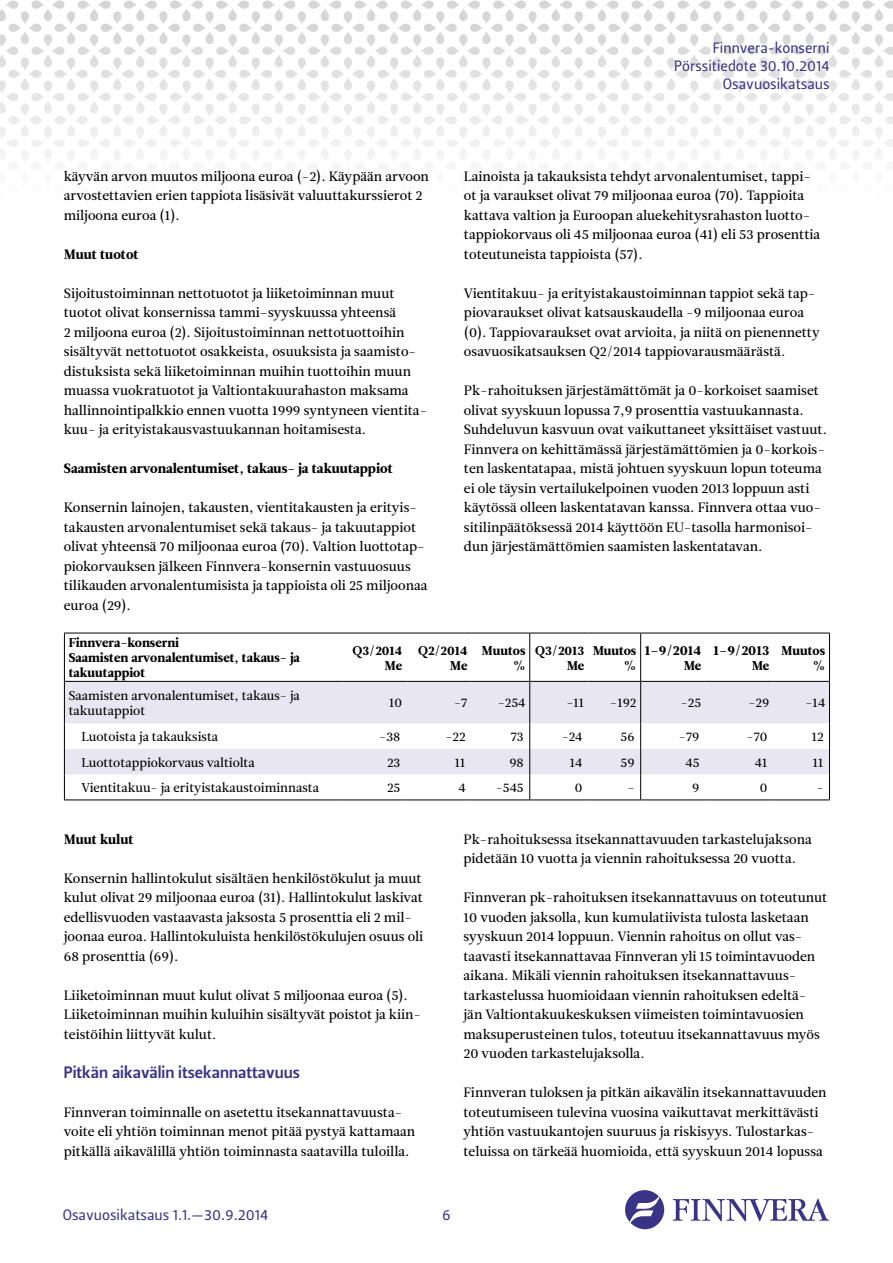
<style>
.page{position:relative;width:893px;height:1263px;background:#fff}
.page>*{position:absolute;margin:0;border:0;box-sizing:border-box;transform-origin:0 0}
.t1{font:16.5px "Leitura Sans Grot 3";color:#393486}
.t2{font:15px/18px "Leitura Sans Grot 2";color:#393486;text-align:right}
.t3{font:13.5px/19.5px "Leitura News Roman 2";color:#000}
.t4{font:13.5px "Leitura News Roman 4";color:#000}
.t5{font:12.75px/15px "Leitura News Roman 2";color:#000}
.t6{font:12.75px/15px "Leitura News Roman 4";color:#000;text-align:right}
</style>
<div class="page">
<svg style="left:0;top:0;width:302px;height:160px"></svg>
<svg style="left:302px;top:0;width:323px;height:160px"></svg>
<svg style="left:625px;top:0;width:268px;height:160px"></svg>
<svg style="left:625px;top:1190px;width:39px;height:39px"></svg>
<svg style="left:673px;top:1198px;width:156px;height:23px"></svg>
<svg style="left:65px;top:682px;width:764px;height:92px;fill:#e8e6f0"></svg>
<hr style="left:65px;top:681px;width:276px;height:1px;background:#000">
<hr style="left:341px;top:681px;width:65px;height:1px;background:#000">
<hr style="left:406px;top:681px;width:66px;height:1px;background:#000">
<hr style="left:530px;top:681px;width:59px;height:1px;background:#000">
<hr style="left:641px;top:681px;width:64px;height:1px;background:#000">
<hr style="left:705px;top:681px;width:69px;height:1px;background:#000">
<hr style="left:774px;top:681px;width:55px;height:1px;background:#000">
<hr style="left:64px;top:633px;width:277px;height:1px;background:#000">
<hr style="left:64px;top:633px;width:1px;height:48px;background:#000">
<hr style="left:341px;top:633px;width:65px;height:1px;background:#000">
<hr style="left:406px;top:633px;width:66px;height:1px;background:#000">
<hr style="left:530px;top:633px;width:59px;height:1px;background:#000">
<hr style="left:641px;top:633px;width:64px;height:1px;background:#000">
<hr style="left:705px;top:633px;width:69px;height:1px;background:#000">
<hr style="left:774px;top:633px;width:56px;height:1px;background:#000">
<hr style="left:829px;top:633px;width:1px;height:48px;background:#000">
<hr style="left:64px;top:681px;width:1px;height:42px;background:#000">
<hr style="left:829px;top:681px;width:1px;height:42px;background:#000">
<svg style="left:64px;top:723px;width:1px;height:76px"></svg>
<svg style="left:829px;top:723px;width:1px;height:76px"></svg>
<hr style="left:64px;top:799px;width:277px;height:1px;background:#000">
<hr style="left:341px;top:799px;width:65px;height:1px;background:#000">
<hr style="left:406px;top:799px;width:66px;height:1px;background:#000">
<hr style="left:530px;top:799px;width:59px;height:1px;background:#000">
<hr style="left:641px;top:799px;width:64px;height:1px;background:#000">
<hr style="left:705px;top:799px;width:69px;height:1px;background:#000">
<hr style="left:774px;top:799px;width:56px;height:1px;background:#000">
<hr style="left:589px;top:633px;width:52px;height:1px;background:#000">
<hr style="left:640px;top:633px;width:1px;height:48px;background:#000">
<hr style="left:640px;top:681px;width:1px;height:42px;background:#000">
<svg style="left:640px;top:723px;width:1px;height:76px"></svg>
<hr style="left:589px;top:799px;width:52px;height:1px;background:#000">
<hr style="left:589px;top:681px;width:52px;height:1px;background:#000">
<hr style="left:472px;top:633px;width:58px;height:1px;background:#000">
<hr style="left:472px;top:799px;width:58px;height:1px;background:#000">
<hr style="left:529px;top:633px;width:1px;height:48px;background:#000">
<hr style="left:472px;top:681px;width:58px;height:1px;background:#000">
<hr style="left:529px;top:681px;width:1px;height:42px;background:#000">
<svg style="left:529px;top:723px;width:1px;height:76px"></svg>
<p class="t3" style="left:64px;top:167px;width:367px">käyvän arvon muutos miljoona euroa (-2). Käypään arvoon arvostettavien erien tappiota lisäsivät valuuttakurssierot 2 miljoona euroa (1).</p>
<p class="t4" style="left:64px;top:246px;width:76px">Muut tuotot</p>
<p class="t3" style="left:64px;top:284px;width:365px">Sijoitustoiminnan nettotuotot ja liiketoiminnan muut tuotot olivat konsernissa tammi–syyskuussa yhteensä<br>2 miljoona euroa (2). Sijoitustoiminnan nettotuottoihin sisältyvät nettotuotot osakkeista, osuuksista ja saamisto&shy;distuksista sekä liiketoiminnan muihin tuottoihin muun muassa vuokratuotot ja Valtiontakuurahaston maksama hallinnointipalkkio ennen vuotta 1999 syntyneen vientita&shy;kuu- ja erityistakausvastuukannan hoitamisesta.</p>
<p class="t4" style="left:64px;top:460px;width:331px">Saamisten arvonalentumiset, takaus- ja takuutappiot</p>
<p class="t3" style="left:64px;top:498px;width:365px">Konsernin lainojen, takausten, vientitakausten ja erityis&shy;takausten arvonalentumiset sekä takaus- ja takuutappiot olivat yhteensä 70 miljoonaa euroa (70). Valtion luottotap&shy;piokorvauksen jälkeen Finnvera-konsernin vastuuosuus tilikauden arvonalentumisista ja tappioista oli 25 miljoonaa euroa (29).</p>
<p class="t2" style="left:674px;top:39px;width:157px">Finnvera-konserni<br>Pörssitiedote 30.10.2014<br>Osavuosikatsaus</p>
<p class="t3" style="left:464px;top:166px;width:358px">Lainoista ja takauksista tehdyt arvonalentumiset, tappi&shy;ot ja varaukset olivat 79 miljoonaa euroa (70). Tappioita kattava valtion ja Euroopan aluekehitysrahaston luotto&shy;tappiokorvaus oli 45 miljoonaa euroa (41) eli 53 prosenttia toteutuneista tappioista (57).</p>
<p class="t3" style="left:464px;top:283px;width:357px">Vientitakuu- ja erityistakaustoiminnan tappiot sekä tap&shy;piovaraukset olivat katsauskaudella -9 miljoonaa euroa (0). Tappiovaraukset ovat arvioita, ja niitä on pienennetty osavuosikatsauksen Q2/2014 tappiovarausmäärästä.</p>
<p class="t3" style="left:464px;top:381px;width:365px">Pk-rahoituksen järjestämättömät ja 0-korkoiset saamiset olivat syyskuun lopussa 7,9 prosenttia vastuukannasta.<br>Suhdeluvun kasvuun ovat vaikuttaneet yksittäiset vastuut.<br>Finnvera on kehittämässä järjestämättömien ja 0-korkois&shy;ten laskentatapaa, mistä johtuen syyskuun lopun toteuma ei ole täysin vertailukelpoinen vuoden 2013 loppuun asti käytössä olleen laskentatavan kanssa. Finnvera ottaa vuo&shy;sitilinpäätöksessä 2014 käyttöön EU-tasolla harmonisoi&shy;dun järjestämättömien saamisten laskentatavan.</p>
<p class="t6" style="left:69px;top:635px;width:233px;text-align:left">Finnvera-konserni<br>Saamisten arvonalentumiset, takaus- ja takuutappiot</p>
<p class="t6" style="left:352px;top:643px;width:51px">Q3/2014<br>Me</p>
<p class="t6" style="left:418px;top:643px;width:51px">Q2/2014<br>Me</p>
<p class="t6" style="left:481px;top:643px;width:46px">Muutos %</p>
<p class="t6" style="left:535px;top:643px;width:51px">Q3/2013<br>Me</p>
<p class="t6" style="left:593px;top:643px;width:45px">Muutos %</p>
<p class="t4" style="left:645px;top:642px;width:58px">1–9/2014</p>
<p class="t6" style="left:684px;top:658px;width:19px">Me</p>
<p class="t4" style="left:713px;top:642px;width:57px">1–9/2013</p>
<p class="t6" style="left:752px;top:658px;width:19px">Me</p>
<p class="t6" style="left:781px;top:643px;width:46px">Muutos %</p>
<p class="t5" style="left:69px;top:688px;width:233px">Saamisten arvonalentumiset, takaus- ja takuutappiot</p>
<p class="t5" style="left:389px;top:695px;width:15px">10</p>
<p class="t5" style="left:454px;top:695px;width:15px">-7</p>
<p class="t5" style="left:498px;top:695px;width:29px">-254</p>
<p class="t5" style="left:566px;top:695px;width:19px">-11</p>
<p class="t5" style="left:610px;top:695px;width:28px">-192</p>
<p class="t5" style="left:681px;top:695px;width:22px">-25</p>
<p class="t5" style="left:748px;top:695px;width:22px">-29</p>
<p class="t5" style="left:805px;top:695px;width:21px">-14</p>
<p class="t5" style="left:81px;top:729px;width:138px">Luotoista ja takauksista</p>
<p class="t5" style="left:379px;top:729px;width:23px">-38</p>
<p class="t5" style="left:445px;top:729px;width:22px">-22</p>
<p class="t5" style="left:511px;top:729px;width:15px">73</p>
<p class="t5" style="left:562px;top:729px;width:22px">-24</p>
<p class="t5" style="left:621px;top:729px;width:16px">56</p>
<p class="t5" style="left:679px;top:729px;width:22px">-79</p>
<p class="t5" style="left:746px;top:729px;width:23px">-70</p>
<p class="t5" style="left:812px;top:729px;width:13px">12</p>
<p class="t5" style="left:81px;top:755px;width:175px">Luottotappiokorvaus valtiolta</p>
<p class="t5" style="left:387px;top:755px;width:15px">23</p>
<p class="t5" style="left:455px;top:755px;width:12px">11</p>
<p class="t5" style="left:509px;top:755px;width:16px">98</p>
<p class="t5" style="left:570px;top:755px;width:14px">14</p>
<p class="t5" style="left:621px;top:755px;width:16px">59</p>
<p class="t5" style="left:685px;top:755px;width:16px">45</p>
<p class="t5" style="left:755px;top:755px;width:14px">41</p>
<p class="t5" style="left:813px;top:755px;width:12px">11</p>
<p class="t5" style="left:81px;top:780px;width:239px">Vientitakuu- ja erityistakaustoiminnasta</p>
<p class="t5" style="left:387px;top:780px;width:15px">25</p>
<p class="t5" style="left:458px;top:780px;width:9px">4</p>
<p class="t5" style="left:496px;top:780px;width:30px">-545</p>
<p class="t5" style="left:575px;top:780px;width:9px">0</p>
<p class="t5" style="left:627px;top:780px;width:9px">-</p>
<p class="t5" style="left:692px;top:780px;width:9px">9</p>
<p class="t5" style="left:760px;top:780px;width:9px">0</p>
<p class="t5" style="left:816px;top:780px;width:9px">-</p>
<p class="t4" style="left:64px;top:831px;width:71px">Muut kulut</p>
<p class="t3" style="left:64px;top:868px;width:361px">Konsernin hallintokulut sisältäen henkilöstökulut ja muut kulut olivat 29 miljoonaa euroa (31). Hallintokulut laskivat edellisvuoden vastaavasta jaksosta 5 prosenttia eli 2 mil&shy;joonaa euroa. Hallintokuluista henkilöstökulujen osuus oli 68 prosenttia (69).</p>
<p class="t3" style="left:64px;top:985px;width:359px">Liiketoiminnan muut kulut olivat 5 miljoonaa euroa (5).<br>Liiketoiminnan muihin kuluihin sisältyvät poistot ja kiin&shy;teistöihin liittyvät kulut.</p>
<p class="t1" style="left:64px;top:1061px;width:238px">Pitkän aikavälin itsekannattavuus</p>
<p class="t3" style="left:64px;top:1103px;width:353px">Finnveran toiminnalle on asetettu itsekannattavuusta&shy;voite eli yhtiön toiminnan menot pitää pystyä kattamaan pitkällä aikavälillä yhtiön toiminnasta saatavilla tuloilla.</p>
<p class="t3" style="left:463px;top:830px;width:350px">Pk-rahoituksessa itsekannattavuuden tarkastelujaksona pidetään 10 vuotta ja viennin rahoituksessa 20 vuotta.</p>
<p class="t3" style="left:463px;top:888px;width:365px">Finnveran pk-rahoituksen itsekannattavuus on toteutunut 10 vuoden jaksolla, kun kumulatiivista tulosta lasketaan syyskuun 2014 loppuun. Viennin rahoitus on ollut vas&shy;taavasti itsekannattavaa Finnveran yli 15 toimintavuoden aikana. Mikäli viennin rahoituksen itsekannattavuus&shy;tarkastelussa huomioidaan viennin rahoituksen edeltä&shy;jän Valtiontakuukeskuksen viimeisten toimintavuosien maksuperusteinen tulos, toteutuu itsekannattavuus myös 20 vuoden tarkastelujaksolla.</p>
<p class="t3" style="left:463px;top:1083px;width:365px">Finnveran tuloksen ja pitkän aikavälin itsekannattavuuden toteutumiseen tulevina vuosina vaikuttavat merkittävästi yhtiön vastuukantojen suuruus ja riskisyys. Tulostarkas&shy;teluissa on tärkeää huomioida, että syyskuun 2014 lopussa</p>
<p class="t2" style="left:63px;top:1206px;width:207px">Osavuosikatsaus 1.1.—30.9.2014</p>
<p class="t2" style="left:442px;top:1206px;width:10px">6</p>
</div>
